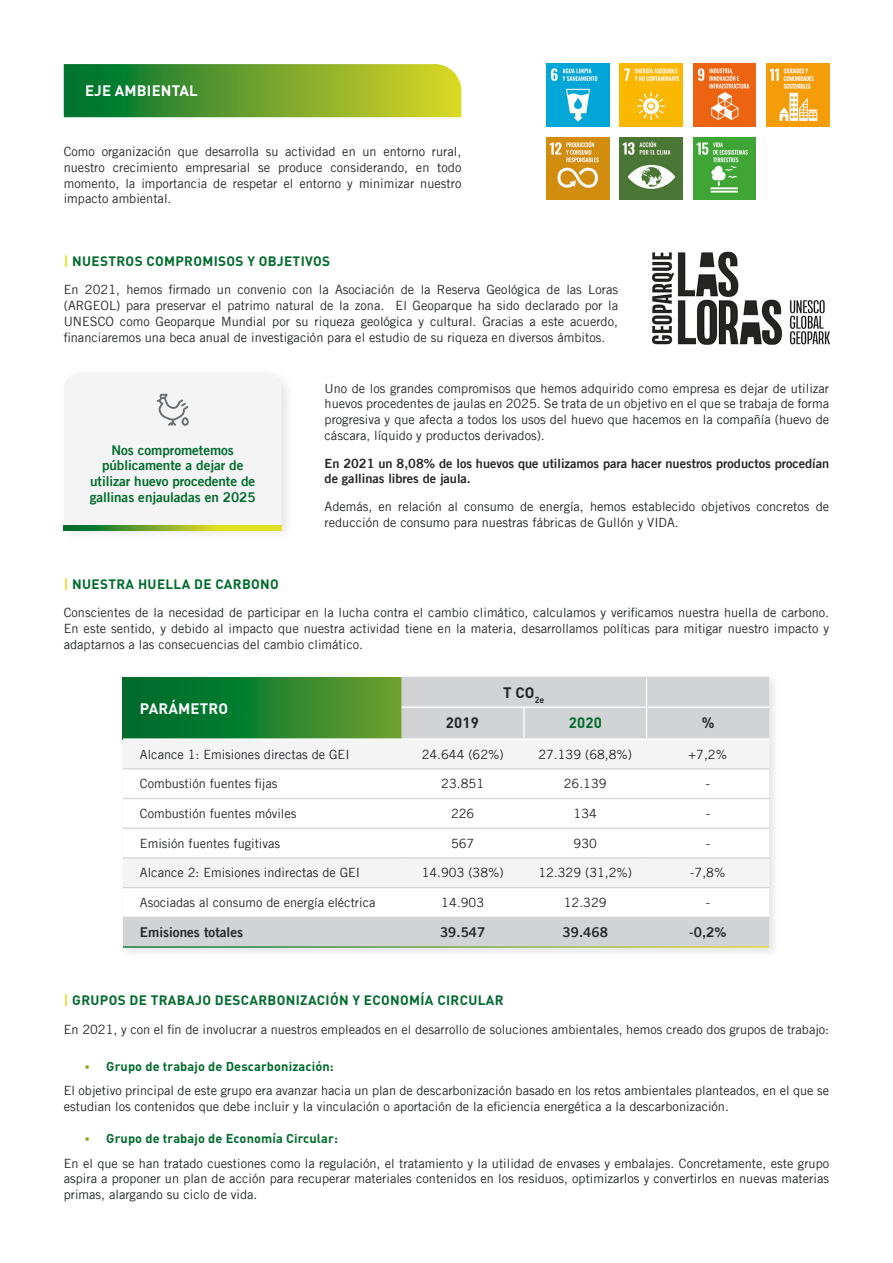
<style>
.page{position:relative;width:893px;height:1263px;background:#fff}
.page>*{position:absolute;margin:0;border:0;box-sizing:border-box;transform-origin:0 0}
.t1{font:700 15px "DIN";letter-spacing:.01em;color:#fff}
.t2{font:700 15px "DIN";letter-spacing:.01em;color:#242627}
.t3{font:700 15px "DIN";color:#006b2d}
.t4{font:700 13.5px "DIN";letter-spacing:.025em;color:#006b2d}
.t5{font:13.5px/15.8px "Trade Gothic LT Bold Two";letter-spacing:-.005em;color:#006b2d;text-align:center}
.t6{font:13.5px "Trade Gothic LT Bold Two";color:#242627}
.t7{font:12.75px/15.8px "Trade Gothic LT";color:#242627;text-align:justify}
.t8{font:12.75px/15px "Trade Gothic LT Bold Two";color:#242627}
.t9{font:700 12.75px "DIN";letter-spacing:.01em;color:#006b2d}
.s1{color:#e4df22}
.s2{font-family:"Arial";font-size:12px;color:#82aa1d}
</style>
<div class="page">
<svg style="left:64px;top:64px;width:397px;height:53px;background:#6ba32e"></svg>
<img style="left:766px;top:64px;width:63px;height:63px">
<img style="left:693px;top:64px;width:63px;height:63px">
<img style="left:693px;top:137px;width:63px;height:63px">
<img style="left:620px;top:64px;width:62px;height:63px">
<img style="left:546px;top:64px;width:63px;height:63px">
<img style="left:620px;top:137px;width:62px;height:63px">
<img style="left:546px;top:137px;width:63px;height:63px">
<img style="left:652px;top:251px;width:177px;height:94px">
<div style="left:59px;top:368px;width:236px;height:173px;background:#d2d3d5;opacity:.6"></div>
<svg style="left:64px;top:528px;width:218px;height:2px"></svg>
<div style="left:64px;top:373px;width:218px;height:155px;background:#f4f4f5"></div>
<div style="left:118px;top:672px;width:663px;height:288px;background:#d2d3d5;opacity:.6"></div>
<svg style="left:123px;top:677px;width:278px;height:30px;background:#24832e"></svg>
<svg style="left:123px;top:707px;width:646px;height:239px;background:#aac0ae"></svg>
<div style="left:123px;top:740px;width:646px;height:28px;background:#f4f4f5"></div>
<svg style="left:123px;top:769px;width:646px;height:148px"></svg>
<hr style="left:123px;top:768px;width:278px;height:1px;background:#d2d3d5">
<hr style="left:401px;top:768px;width:123px;height:1px;background:#d2d3d5">
<hr style="left:524px;top:768px;width:123px;height:1px;background:#d2d3d5">
<hr style="left:647px;top:768px;width:122px;height:1px;background:#d2d3d5">
<hr style="left:123px;top:798px;width:278px;height:1px;background:#d2d3d5">
<hr style="left:401px;top:798px;width:123px;height:1px;background:#d2d3d5">
<hr style="left:524px;top:798px;width:123px;height:1px;background:#d2d3d5">
<hr style="left:647px;top:798px;width:122px;height:1px;background:#d2d3d5">
<hr style="left:123px;top:827px;width:278px;height:2px;background:#d2d3d5">
<hr style="left:401px;top:827px;width:123px;height:2px;background:#d2d3d5">
<hr style="left:524px;top:827px;width:123px;height:2px;background:#d2d3d5">
<hr style="left:647px;top:827px;width:122px;height:2px;background:#d2d3d5">
<hr style="left:123px;top:857px;width:278px;height:1px;background:#d2d3d5">
<hr style="left:401px;top:857px;width:123px;height:1px;background:#d2d3d5">
<hr style="left:524px;top:857px;width:123px;height:1px;background:#d2d3d5">
<hr style="left:647px;top:857px;width:122px;height:1px;background:#d2d3d5">
<hr style="left:123px;top:887px;width:278px;height:1px;background:#d2d3d5">
<hr style="left:401px;top:887px;width:123px;height:1px;background:#d2d3d5">
<hr style="left:524px;top:887px;width:123px;height:1px;background:#d2d3d5">
<hr style="left:647px;top:887px;width:122px;height:1px;background:#d2d3d5">
<hr style="left:123px;top:917px;width:278px;height:1px;background:#d2d3d5">
<hr style="left:401px;top:917px;width:123px;height:1px;background:#d2d3d5">
<hr style="left:524px;top:917px;width:123px;height:1px;background:#d2d3d5">
<hr style="left:647px;top:917px;width:122px;height:1px;background:#d2d3d5">
<div style="left:401px;top:677px;width:368px;height:29px;background:#d2d3d5"></div>
<hr style="left:401px;top:706px;width:123px;height:2px;background:#fff">
<hr style="left:524px;top:706px;width:123px;height:2px;background:#fff">
<hr style="left:523px;top:708px;width:2px;height:30px;background:#fff">
<hr style="left:647px;top:706px;width:122px;height:2px;background:#fff">
<hr style="left:646px;top:708px;width:1px;height:30px;background:#fff">
<hr style="left:123px;top:738px;width:278px;height:2px;background:#fff">
<hr style="left:401px;top:738px;width:123px;height:2px;background:#fff">
<hr style="left:524px;top:738px;width:123px;height:2px;background:#fff">
<hr style="left:647px;top:738px;width:122px;height:2px;background:#fff">
<hr style="left:123px;top:946px;width:278px;height:2px;background:#fff">
<hr style="left:401px;top:946px;width:123px;height:2px;background:#fff">
<hr style="left:524px;top:946px;width:123px;height:2px;background:#fff">
<hr style="left:647px;top:946px;width:122px;height:2px;background:#fff">
<p class="t1" style="left:85px;top:81px;width:114px">EJE AMBIENTAL</p>
<p class="t7" style="left:64px;top:144px;width:399px">Como organización que desarrolla su actividad en un entorno rural, nuestro crecimiento empresarial se produce considerando, en todo momento, la importancia de respetar el entorno y minimizar nuestro impacto ambiental.</p>
<p class="t4" style="left:64px;top:252px;width:268px"><span class="s1">|</span> NUESTROS COMPROMISOS Y OBJETIVOS</p>
<p class="t7" style="left:64px;top:282px;width:556px">En 2021, hemos firmado un convenio con la Asociación de la Reserva Geológica de las Loras (ARGEOL) para preservar el patrimo natural de la zona. El Geoparque ha sido declarado por la UNESCO como Geoparque Mundial por su riqueza geológica y cultural. Gracias a este acuerdo, financiaremos una beca anual de investigación para el estudio de su riqueza en diversos ámbitos.</p>
<p class="t5" style="left:90px;top:442px;width:167px">Nos comprometemos públicamente a dejar de utilizar huevo procedente de gallinas enjauladas en 2025</p>
<p class="t7" style="left:325px;top:380px;width:506px">Uno de los grandes compromisos que hemos adquirido como empresa es dejar de utilizar huevos procedentes de jaulas en 2025. Se trata de un objetivo en el que se trabaja de forma progresiva y que afecta a todos los usos del huevo que hacemos en la compañía (huevo de cáscara, líquido y productos derivados).</p>
<p class="t8" style="left:325px;top:455px;width:506px">En 2021 un 8,08% de los huevos que utilizamos para hacer nuestros productos procedían de gallinas libres de jaula.</p>
<p class="t7" style="left:325px;top:499px;width:506px">Además, en relación al consumo de energía, hemos establecido objetivos concretos de reducción de consumo para nuestras fábricas de Gullón y VIDA.</p>
<p class="t4" style="left:64px;top:575px;width:217px"><span class="s1">|</span> NUESTRA HUELLA DE CARBONO</p>
<p class="t7" style="left:64px;top:605px;width:767px">Conscientes de la necesidad de participar en la lucha contra el cambio climático, calculamos y verificamos nuestra huella de carbono.<br>En este sentido, y debido al impacto que nuestra actividad tiene en la materia, desarrollamos políticas para mitigar nuestro impacto y adaptarnos a las consecuencias del cambio climático.</p>
<p class="t1" style="left:140px;top:698px;width:90px">PARÁMETRO</p>
<p class="t2" style="left:503px;top:682px;width:43px">T CO<sub>2e</sub></p>
<p class="t2" style="left:446px;top:713px;width:35px">2019</p>
<p class="t3" style="left:569px;top:713px;width:35px">2020</p>
<p class="t2" style="left:702px;top:713px;width:14px">%</p>
<p class="t7" style="left:140px;top:746px;width:211px">Alcance 1: Emisiones directas de GEI</p>
<p class="t7" style="left:422px;top:746px;width:84px">24.644 (62%)</p>
<p class="t7" style="left:538px;top:746px;width:95px">27.139 (68,8%)</p>
<p class="t7" style="left:689px;top:746px;width:40px">+7,2%</p>
<p class="t7" style="left:140px;top:776px;width:139px">Combustión fuentes fijas</p>
<p class="t7" style="left:441px;top:776px;width:44px">23.851</p>
<p class="t7" style="left:564px;top:776px;width:44px">26.139</p>
<p class="t7" style="left:706px;top:776px;width:6px">-</p>
<p class="t7" style="left:140px;top:805px;width:158px">Combustión fuentes móviles</p>
<p class="t7" style="left:451px;top:805px;width:25px">226</p>
<p class="t7" style="left:574px;top:805px;width:25px">134</p>
<p class="t7" style="left:706px;top:805px;width:6px">-</p>
<p class="t7" style="left:140px;top:835px;width:142px">Emisión fuentes fugitivas</p>
<p class="t7" style="left:451px;top:835px;width:25px">567</p>
<p class="t7" style="left:574px;top:835px;width:25px">930</p>
<p class="t7" style="left:706px;top:835px;width:6px">-</p>
<p class="t7" style="left:140px;top:865px;width:222px">Alcance 2: Emisiones indirectas de GEI</p>
<p class="t7" style="left:422px;top:865px;width:84px">14.903 (38%)</p>
<p class="t7" style="left:538px;top:865px;width:95px">12.329 (31,2%)</p>
<p class="t7" style="left:690px;top:865px;width:37px">-7,8%</p>
<p class="t7" style="left:140px;top:894px;width:237px">Asociadas al consumo de energía eléctrica</p>
<p class="t7" style="left:441px;top:894px;width:44px">14.903</p>
<p class="t7" style="left:564px;top:894px;width:44px">12.329</p>
<p class="t7" style="left:706px;top:894px;width:6px">-</p>
<p class="t6" style="left:140px;top:924px;width:105px">Emisiones totales</p>
<p class="t6" style="left:440px;top:924px;width:47px">39.547</p>
<p class="t6" style="left:563px;top:924px;width:47px">39.468</p>
<p class="t6" style="left:689px;top:924px;width:39px">-0,2%</p>
<p class="t4" style="left:64px;top:991px;width:441px"><span class="s1">|</span> GRUPOS DE TRABAJO DESCARBONIZACIÓN Y ECONOMÍA CIRCULAR</p>
<p class="t7" style="left:64px;top:1021px;width:767px">En 2021, y con el fin de involucrar a nuestros empleados en el desarrollo de soluciones ambientales, hemos creado dos grupos de trabajo:</p>
<p class="t9" style="left:85px;top:1058px;width:250px"><span class="s2">▪</span> Grupo de trabajo de Descarbonización:</p>
<p class="t7" style="left:64px;top:1082px;width:767px">El objetivo principal de este grupo era avanzar hacia un plan de descarbonización basado en los retos ambientales planteados, en el que se estudian los contenidos que debe incluir y la vinculación o aportación de la eficiencia energética a la descarbonización.</p>
<p class="t9" style="left:85px;top:1130px;width:254px"><span class="s2">▪</span> Grupo de trabajo de Economía Circular:</p>
<p class="t7" style="left:64px;top:1155px;width:767px">En el que se han tratado cuestiones como la regulación, el tratamiento y la utilidad de envases y embalajes. Concretamente, este grupo aspira a proponer un plan de acción para recuperar materiales contenidos en los residuos, optimizarlos y convertirlos en nuevas materias primas, alargando su ciclo de vida.</p>
</div>
